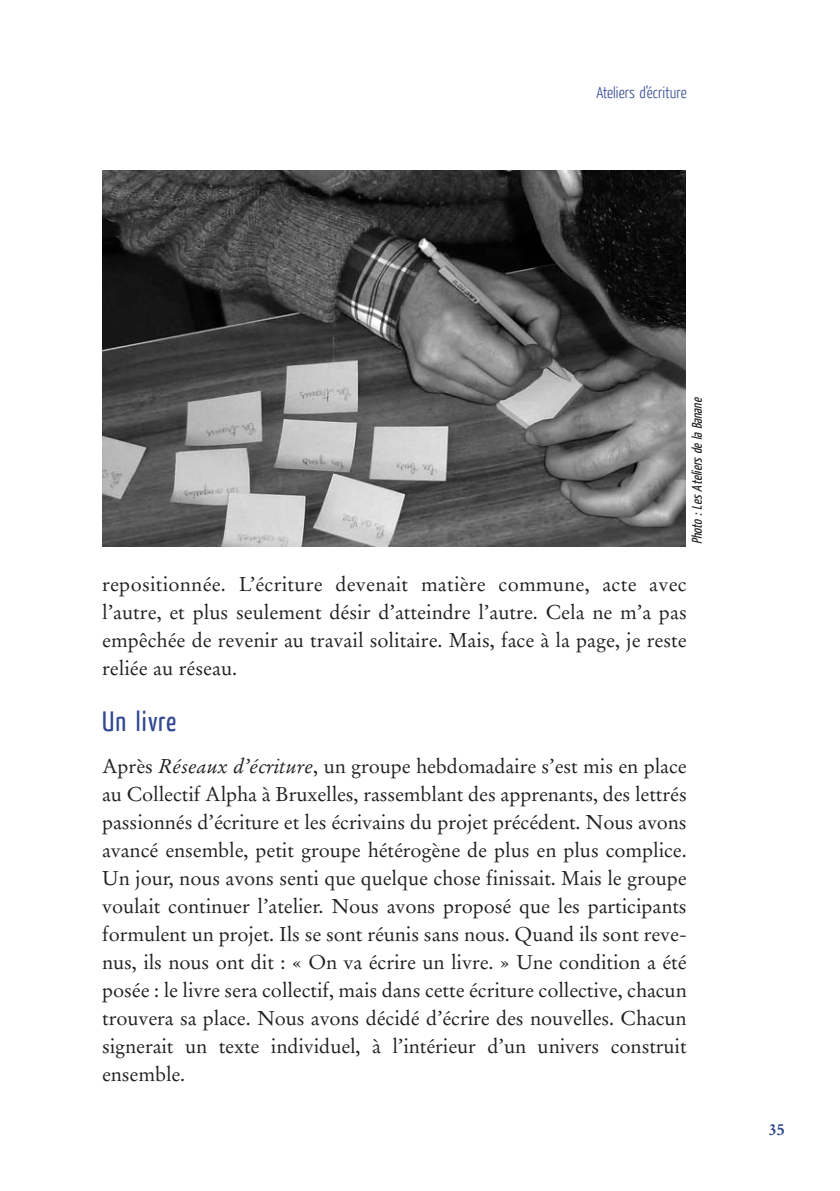
<style>
.page{position:relative;width:840px;height:1191px;background:#fff}
.page>*{position:absolute;margin:0;border:0;box-sizing:border-box;transform-origin:0 0}
.t1{font:28px "Yanone Kaffeesatz";letter-spacing:.04em;color:#314993}
.t2{font:20px/28px "Stempel Garamond LT Std";letter-spacing:-.005em;color:#231f20;text-align:justify}
.t3{font:300 16px "Yanone Kaffeesatz";color:#314993}
.t4{font:700 16px "Stempel Garamond LT Std";color:#314993}
.t5{font:italic 14px "Yanone Kaffeesatz";color:#231f20}
.s1{font-style:italic}
</style>
<div class="page">
<img style="left:102px;top:170px;width:583px;height:376px">
<p class="t3" style="left:596px;top:86px;width:92px">Ateliers d’écriture</p>
<p class="t5" style="left:691px;top:544px;width:150px;rotate:-90deg">Photo : Les Ateliers de la Banane</p>
<p class="t2" style="left:102px;top:572px;width:585px">repositionnée. L’écriture devenait matière commune, acte avec l’autre, et plus seulement désir d’atteindre l’autre. Cela ne m’a pas empêchée de revenir au travail solitaire. Mais, face à la page, je reste reliée au réseau.</p>
<h1 class="t1" style="left:102px;top:710px;width:76px">Un livre</h1>
<p class="t2" style="left:102px;top:754px;width:585px">Après <span class="s1">Réseaux d’écriture</span>, un groupe hebdomadaire s’est mis en place au Collectif Alpha à Bruxelles, rassemblant des apprenants, des lettrés passionnés d’écriture et les écrivains du projet précédent. Nous avons avancé ensemble, petit groupe hétérogène de plus en plus complice.<br>Un jour, nous avons senti que quelque chose finissait. Mais le groupe voulait continuer l’atelier. Nous avons proposé que les participants formulent un projet. Ils se sont réunis sans nous. Quand ils sont reve&shy;nus, ils nous ont dit : « On va écrire un livre. » Une condition a été posée : le livre sera collectif, mais dans cette écriture collective, chacun trouvera sa place. Nous avons décidé d’écrire des nouvelles. Chacun signerait un texte individuel, à l’intérieur d’un univers construit ensemble.</p>
<p class="t4" style="left:768px;top:1122px;width:17px">35</p>
</div>
